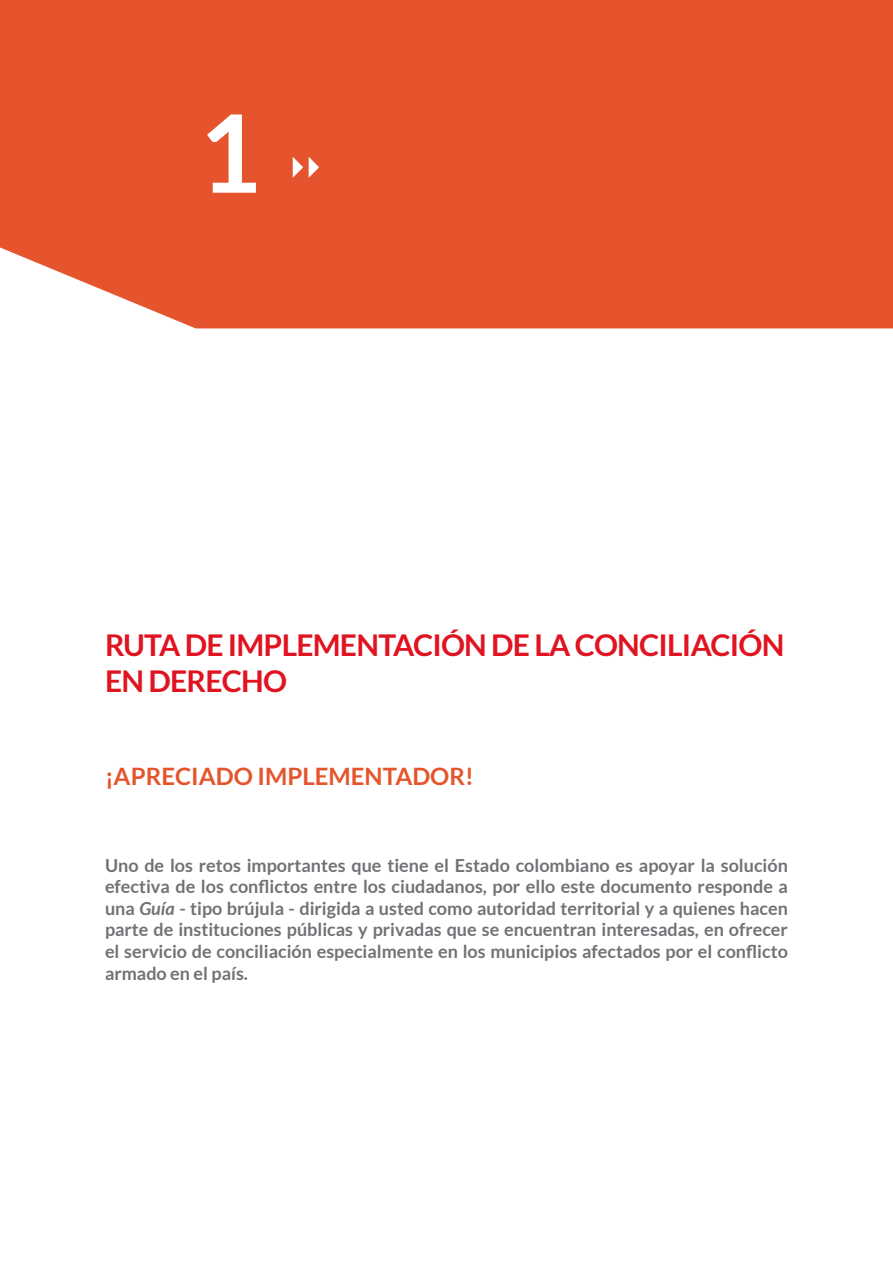
<style>
.page{position:relative;width:893px;height:1263px;background:#fff}
.page>*{position:absolute;margin:0;border:0;box-sizing:border-box;transform-origin:0 0}
.t1{font:700 108px "Lato";color:#fff}
.t2{font:700 30px/36px "Lato";letter-spacing:-.025em;color:#e01320}
.t3{font:700 24px "Lato";color:#e5552d}
.t4{font:700 18px/21.6px "Lato";color:#727176;text-align:justify}
.s1{font-style:italic}
</style>
<div class="page">
<div style="left:0;top:0;width:893px;height:328px;background:#e6542e"></div>
<svg style="left:293px;top:157px;width:10px;height:21px"></svg>
<svg style="left:309px;top:157px;width:10px;height:21px"></svg>
<h1 class="t1" style="left:198px;top:91px;width:64px">1</h1>
<h2 class="t2" style="left:105px;top:626px;width:681px">RUTA DE IMPLEMENTACIÓN DE LA CONCILIACIÓN<br>EN DERECHO</h2>
<h3 class="t3" style="left:105px;top:763px;width:370px">¡APRECIADO IMPLEMENTADOR!</h3>
<p class="t4" style="left:105px;top:854px;width:684px">Uno de los retos importantes que tiene el Estado colombiano es apoyar la solución efectiva de los conflictos entre los ciudadanos, por ello este documento responde a una <span class="s1">Guía</span> - tipo brújula - dirigida a usted como autoridad territorial y a quienes hacen parte de instituciones públicas y privadas que se encuentran interesadas, en ofrecer el servicio de conciliación especialmente en los municipios afectados por el conflicto armado en el país.</p>
</div>
